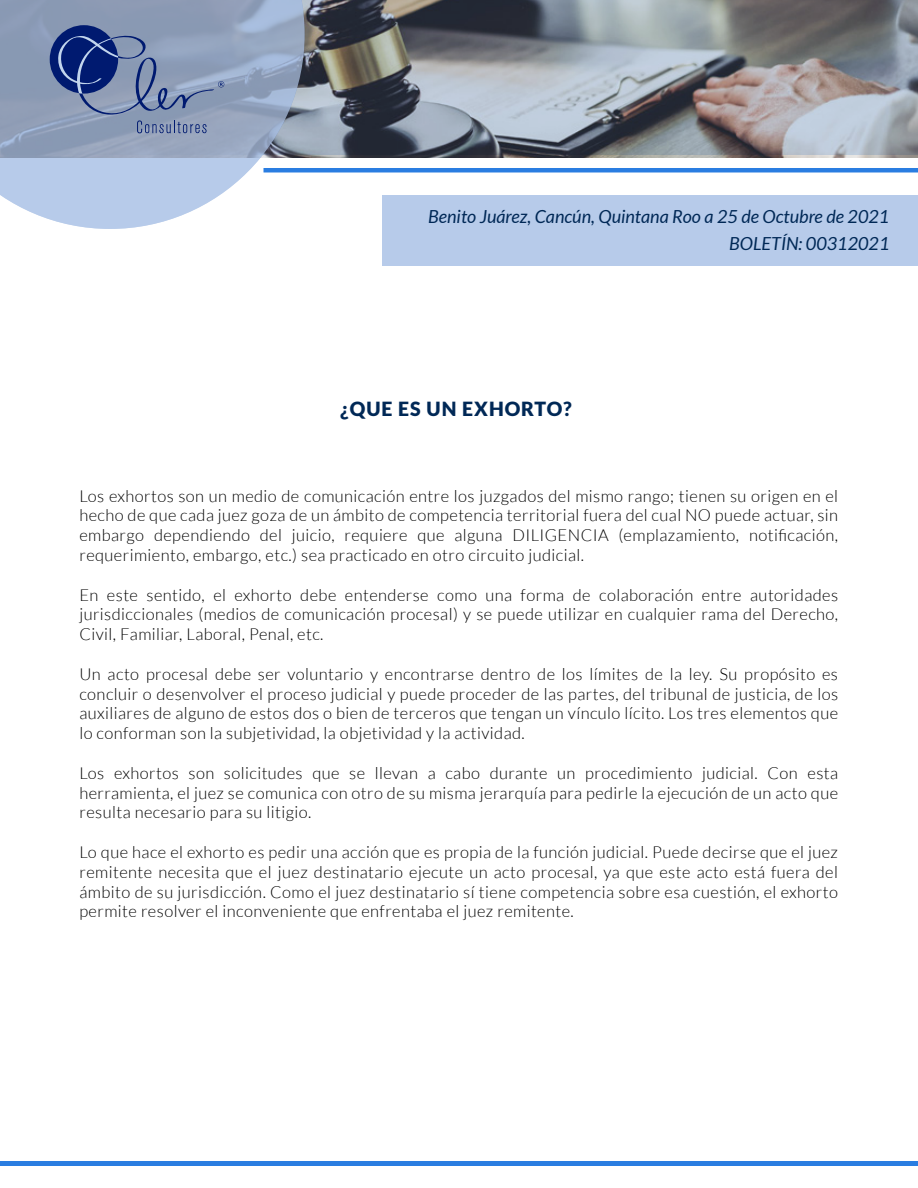
<style>
.page{position:relative;width:918px;height:1188px;background:#fff}
.page>*{position:absolute;margin:0;border:0;box-sizing:border-box;transform-origin:0 0}
.t1{font:900 19.5px "Lato";letter-spacing:.05em;color:#002856}
.t2{font:italic 18px/27px "Lato";color:#002856;text-align:right}
.t3{font:300 16.5px/19.8px "Lato";letter-spacing:.025em;color:#000;text-align:justify}
</style>
<div class="page">
<svg style="left:305px;top:0;width:613px;height:155px;background:#82868c"></svg>
<div style="left:383px;top:195px;width:535px;height:71px;background:#b7cbea"></div>
<div style="left:0;top:1161px;width:918px;height:5px;background:#2a7de1"></div>
<div style="left:263px;top:168px;width:655px;height:5px;background:#2a7de1"></div>
<svg style="left:0;top:0;width:305px;height:229px;background:#a9b8d0"></svg>
<div style="left:50px;top:25px;width:68px;height:69px;background:#001a70;border-radius:50%"></div>
<svg style="left:57px;top:34px;width:167px;height:99px"></svg>
<p class="t2" style="left:428px;top:204px;width:463px">Benito Juárez, Cancún, Quintana Roo a 25 de Octubre de 2021<br>BOLETÍN: 00312021</p>
<p class="t1" style="left:340px;top:397px;width:233px">¿QUE ES UN EXHORTO?</p>
<p class="t3" style="left:79px;top:486px;width:760px">Los exhortos son un medio de comunicación entre los juzgados del mismo rango; tienen su origen en el hecho de que cada juez goza de un ámbito de competencia territorial fuera del cual NO puede actuar, sin embargo dependiendo del juicio, requiere que alguna DILIGENCIA (emplazamiento, notificación, requerimiento, embargo, etc.) sea practicado en otro circuito judicial.</p>
<p class="t3" style="left:79px;top:585px;width:760px">En este sentido, el exhorto debe entenderse como una forma de colaboración entre autoridades jurisdiccionales (medios de comunicación procesal) y se puede utilizar en cualquier rama del Derecho, Civil, Familiar, Laboral, Penal, etc.</p>
<p class="t3" style="left:79px;top:664px;width:760px">Un acto procesal debe ser voluntario y encontrarse dentro de los límites de la ley. Su propósito es concluir o desenvolver el proceso judicial y puede proceder de las partes, del tribunal de justicia, de los auxiliares de alguno de estos dos o bien de terceros que tengan un vínculo lícito. Los tres elementos que lo conforman son la subjetividad, la objetividad y la actividad.</p>
<p class="t3" style="left:79px;top:763px;width:760px">Los exhortos son solicitudes que se llevan a cabo durante un procedimiento judicial. Con esta herramienta, el juez se comunica con otro de su misma jerarquía para pedirle la ejecución de un acto que resulta necesario para su litigio.</p>
<p class="t3" style="left:79px;top:842px;width:760px">Lo que hace el exhorto es pedir una acción que es propia de la función judicial. Puede decirse que el juez remitente necesita que el juez destinatario ejecute un acto procesal, ya que este acto está fuera del ámbito de su jurisdicción. Como el juez destinatario sí tiene competencia sobre esa cuestión, el exhorto permite resolver el inconveniente que enfrentaba el juez remitente.</p>
</div>
